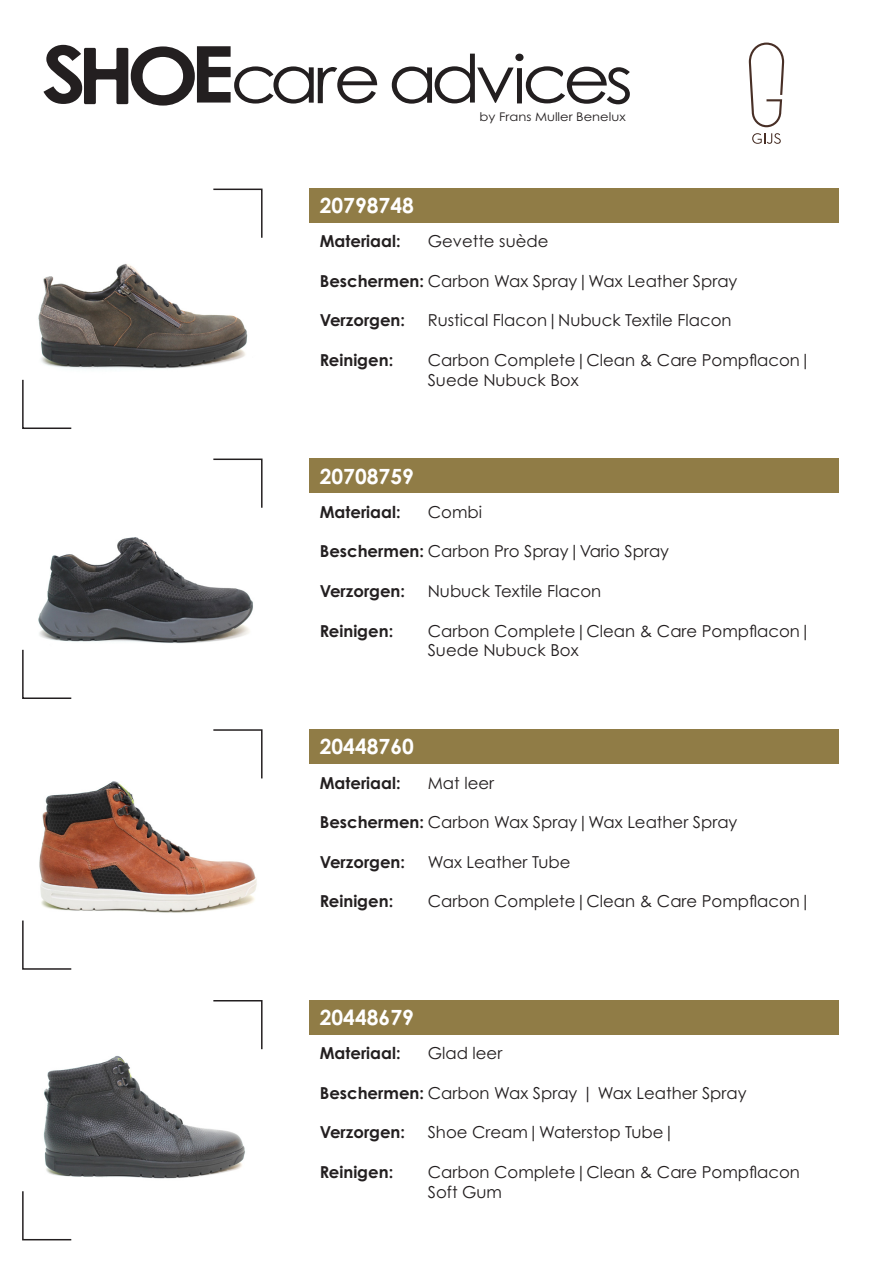
<style>
.page{position:relative;width:893px;height:1263px;background:#fff}
.page>*{position:absolute;margin:0;border:0;box-sizing:border-box;transform-origin:0 0}
.t1{font:700 21px "Century Gothic Pro";color:#fff}
.t2{font:16.5px/19.8px "Century Gothic Pro";color:#231f20}
.t3{font:700 16.5px "Century Gothic Pro";color:#231f20}
.t4{font:12px "Century Gothic";color:#231f20;scale:1.1 1}
.s1{font-weight:700}
</style>
<div class="page">
<svg style="left:43px;top:45px;width:334px;height:61px"></svg>
<svg style="left:392px;top:54px;width:238px;height:50px"></svg>
<svg style="left:752px;top:133px;width:29px;height:11px"></svg>
<svg style="left:749px;top:43px;width:35px;height:84px"></svg>
<div style="left:309px;top:189px;width:529px;height:34px;background:#907c46"></div>
<div style="left:309px;top:458px;width:529px;height:35px;background:#907c46"></div>
<div style="left:309px;top:729px;width:529px;height:35px;background:#907c46"></div>
<div style="left:309px;top:1000px;width:529px;height:35px;background:#907c46"></div>
<img style="left:39px;top:781px;width:218px;height:132px">
<svg style="left:213px;top:188px;width:50px;height:50px"></svg>
<svg style="left:22px;top:379px;width:50px;height:50px"></svg>
<svg style="left:213px;top:458px;width:50px;height:50px"></svg>
<svg style="left:22px;top:649px;width:50px;height:50px"></svg>
<svg style="left:213px;top:729px;width:50px;height:50px"></svg>
<svg style="left:22px;top:920px;width:50px;height:50px"></svg>
<svg style="left:213px;top:1000px;width:50px;height:50px"></svg>
<svg style="left:22px;top:1191px;width:50px;height:50px"></svg>
<img style="left:30px;top:193px;width:229px;height:228px">
<img style="left:31px;top:462px;width:224px;height:231px">
<img style="left:34px;top:1008px;width:220px;height:226px">
<p class="t1" style="left:320px;top:192px;width:96px">20798748</p>
<p class="t4" style="left:480px;top:108px;width:134px">by Frans Muller Benelux</p>
<p class="t3" style="left:320px;top:231px;width:82px">Materiaal:</p>
<p class="t2" style="left:428px;top:231px;width:122px">Gevette suède</p>
<p class="t2" style="left:320px;top:271px;width:419px"><span class="s1">Beschermen:</span> Carbon Wax Spray|Wax Leather Spray</p>
<p class="t3" style="left:320px;top:310px;width:87px">Verzorgen:</p>
<p class="t2" style="left:428px;top:310px;width:305px">Rustical Flacon|Nubuck Textile Flacon</p>
<p class="t3" style="left:320px;top:350px;width:75px">Reinigen:</p>
<p class="t2" style="left:428px;top:350px;width:385px">Carbon Complete|Clean &amp; Care Pompflacon|</p>
<p class="t2" style="left:428px;top:370px;width:152px">Suede Nubuck Box</p>
<p class="t1" style="left:320px;top:463px;width:96px">20708759</p>
<p class="t3" style="left:320px;top:501px;width:82px">Materiaal:</p>
<p class="t2" style="left:428px;top:502px;width:56px">Combi</p>
<p class="t2" style="left:320px;top:541px;width:351px"><span class="s1">Beschermen:</span> Carbon Pro Spray|Vario Spray</p>
<p class="t3" style="left:320px;top:581px;width:87px">Verzorgen:</p>
<p class="t2" style="left:428px;top:581px;width:175px">Nubuck Textile Flacon</p>
<p class="t3" style="left:320px;top:620px;width:75px">Reinigen:</p>
<p class="t2" style="left:428px;top:620px;width:385px">Carbon Complete|Clean &amp; Care Pompflacon|<br>Suede Nubuck Box</p>
<p class="t1" style="left:320px;top:734px;width:96px">20448760</p>
<p class="t3" style="left:320px;top:772px;width:82px">Materiaal:</p>
<p class="t2" style="left:428px;top:772px;width:68px">Mat leer</p>
<p class="t2" style="left:320px;top:812px;width:419px"><span class="s1">Beschermen:</span> Carbon Wax Spray|Wax Leather Spray</p>
<p class="t3" style="left:320px;top:851px;width:87px">Verzorgen:</p>
<p class="t2" style="left:428px;top:852px;width:144px">Wax Leather Tube</p>
<p class="t3" style="left:320px;top:891px;width:75px">Reinigen:</p>
<p class="t2" style="left:428px;top:891px;width:385px">Carbon Complete|Clean &amp; Care Pompflacon|</p>
<p class="t1" style="left:320px;top:1004px;width:96px">20448679</p>
<p class="t3" style="left:320px;top:1043px;width:82px">Materiaal:</p>
<p class="t2" style="left:428px;top:1043px;width:76px">Glad leer</p>
<p class="t2" style="left:320px;top:1083px;width:428px"><span class="s1">Beschermen:</span> Carbon Wax Spray | Wax Leather Spray</p>
<p class="t3" style="left:320px;top:1122px;width:87px">Verzorgen:</p>
<p class="t2" style="left:428px;top:1122px;width:248px">Shoe Cream|Waterstop Tube|</p>
<p class="t3" style="left:320px;top:1162px;width:75px">Reinigen:</p>
<p class="t2" style="left:428px;top:1162px;width:374px">Carbon Complete|Clean &amp; Care Pompflacon<br>Soft Gum</p>
</div>
